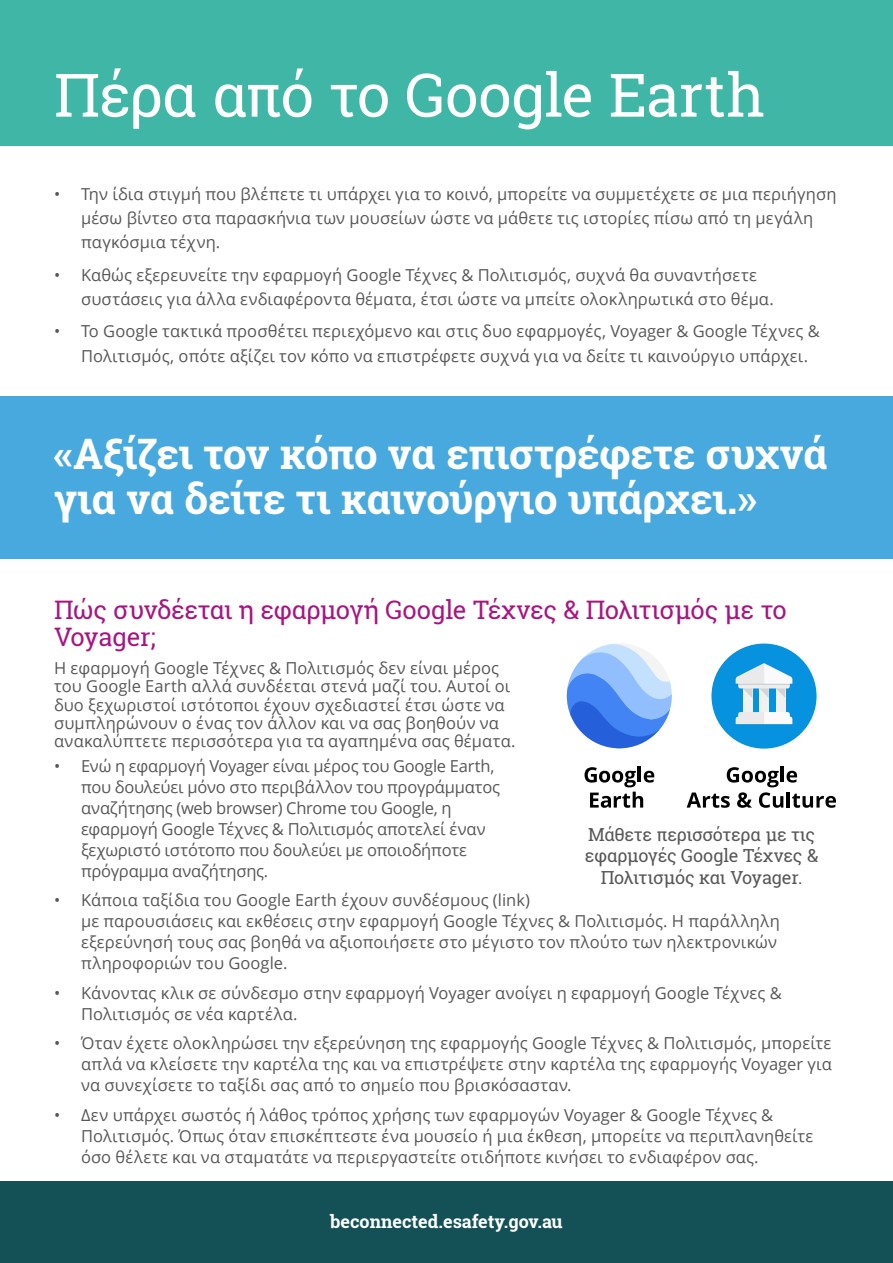
<style>
.page{position:relative;width:893px;height:1263px;background:#fff}
.page>*{position:absolute;margin:0;border:0;box-sizing:border-box;transform-origin:0 0}
.t1{font:60px "Roboto Slab";letter-spacing:-.02em;color:#fff}
.t2{font:700 42px/45px "Roboto Slab";letter-spacing:-.015em;color:#fff}
.t3{font:25.5px/27px "Roboto Slab";letter-spacing:-.015em;color:#a71680}
.t4{font:18px/21.6px "Roboto Slab";letter-spacing:-.015em;color:#575756;text-align:center}
.t5{font:700 18px "Roboto Slab";color:#fff}
.t6{font:16.5px/21px "Open Sans";letter-spacing:.005em;color:#575756}
.t7{font:16.5px/21px "Open Sans";letter-spacing:-.015em;color:#575756}
</style>
<div class="page">
<div style="left:0;top:1181px;width:893px;height:82px;background:#135157"></div>
<div style="left:0;top:0;width:893px;height:145px;background:#40b6a6"></div>
<div style="left:0;top:396px;width:893px;height:162px;background:#48a9df"></div>
<div style="left:711px;top:643px;width:105px;height:106px;background:#0792df;border-radius:50%"></div>
<div style="left:759px;top:688px;width:10px;height:25px;background:#f1f1f1"></div>
<div style="left:743px;top:688px;width:9px;height:25px;background:#f1f1f1"></div>
<div style="left:776px;top:688px;width:9px;height:25px;background:#f1f1f1"></div>
<svg style="left:735px;top:712px;width:58px;height:12px"></svg>
<svg style="left:736px;top:663px;width:56px;height:35px"></svg>
<hr style="left:638px;top:766px;width:3px;height:16px;background:#000">
<svg style="left:584px;top:767px;width:70px;height:41px"></svg>
<hr style="left:781px;top:766px;width:3px;height:16px;background:#000">
<svg style="left:687px;top:767px;width:149px;height:41px"></svg>
<svg style="left:567px;top:643px;width:105px;height:106px"></svg>
<h1 class="t1" style="left:54px;top:54px;width:712px">Πέρα από το Google Earth</h1>
<p class="t6" style="left:81px;top:182px;width:757px;line-height:24px;text-indent:-27px">• Την ίδια στιγμή που βλέπετε τι υπάρχει για το κοινό, μπορείτε να συμμετέχετε σε μια περιήγηση μέσω βίντεο στα παρασκήνια των μουσείων ώστε να μάθετε τις ιστορίες πίσω από τη μεγάλη παγκόσμια τέχνη.</p>
<p class="t6" style="left:81px;top:263px;width:694px;line-height:24px;text-indent:-27px">• Καθώς εξερευνείτε την εφαρμογή Google Τέχνες &amp; Πολιτισμός, συχνά θα συναντήσετε συστάσεις για άλλα ενδιαφέροντα θέματα, έτσι ώστε να μπείτε ολοκληρωτικά στο θέμα.</p>
<p class="t6" style="left:81px;top:319px;width:740px;line-height:24px;text-indent:-27px">• Το Google τακτικά προσθέτει περιεχόμενο και στις δυο εφαρμογές, Voyager &amp; Google Τέχνες &amp;<br>Πολιτισμός, οπότε αξίζει τον κόπο να επιστρέφετε συχνά για να δείτε τι καινούργιο υπάρχει.</p>
<h2 class="t2" style="left:54px;top:430px;width:775px">«Αξίζει τον κόπο να επιστρέφετε συχνά για να δείτε τι καινούργιο υπάρχει.»</h2>
<h3 class="t3" style="left:54px;top:596px;width:734px">Πώς συνδέεται η εφαρμογή Google Τέχνες &amp; Πολιτισμός με το<br>Voyager;</h3>
<p class="t6" style="left:54px;top:659px;width:463px;line-height:18px">H εφαρμογή Google Τέχνες &amp; Πολιτισμός δεν είναι μέρος του Google Earth αλλά συνδέεται στενά μαζί του. Αυτοί οι δυο ξεχωριστοί ιστότοποι έχουν σχεδιαστεί έτσι ώστε να συμπληρώνουν ο ένας τον άλλον και να σας βοηθούν να ανακαλύπτετε περισσότερα για τα αγαπημένα σας θέματα.</p>
<p class="t7" style="left:81px;top:755px;width:421px;text-indent:-27px">• Ενώ η εφαρμογή Voyager είναι μέρος του Google Earth, που δουλεύει μόνο στο περιβάλλον του προγράμματος αναζήτησης (web browser) Chrome του Google, η εφαρμογή Google Τέχνες &amp; Πολιτισμός αποτελεί έναν ξεχωριστό ιστότοπο που δουλεύει με οποιοδήποτε πρόγραμμα αναζήτησης.</p>
<p class="t6" style="left:81px;top:889px;width:700px;text-indent:-27px">• Κάποια ταξίδια του Google Earth έχουν συνδέσμους (link)<br>με παρουσιάσεις και εκθέσεις στην εφαρμογή Google Τέχνες &amp; Πολιτισμός. Η παράλληλη εξερεύνησή τους σας βοηθά να αξιοποιήσετε στο μέγιστο τον πλούτο των ηλεκτρονικών πληροφοριών του Google.</p>
<p class="t6" style="left:81px;top:982px;width:702px;text-indent:-27px">• Κάνοντας κλικ σε σύνδεσμο στην εφαρμογή Voyager ανοίγει η εφαρμογή Google Τέχνες &amp;<br>Πολιτισμός σε νέα καρτέλα.</p>
<p class="t6" style="left:81px;top:1032px;width:752px;text-align:justify;text-indent:-27px">• Όταν έχετε ολοκληρώσει την εξερεύνηση της εφαρμογής Google Τέχνες &amp; Πολιτισμός, μπορείτε απλά να κλείσετε την καρτέλα της και να επιστρέψετε στην καρτέλα της εφαρμογής Voyager για να συνεχίσετε το ταξίδι σας από το σημείο που βρισκόσασταν.</p>
<p class="t6" style="left:81px;top:1104px;width:734px;text-indent:-27px">• Δεν υπάρχει σωστός ή λάθος τρόπος χρήσης των εφαρμογών Voyager &amp; Google Τέχνες &amp;<br>Πολιτισμός. Όπως όταν επισκέπτεστε ένα μουσείο ή μια έκθεση, μπορείτε να περιπλανηθείτε όσο θέλετε και να σταματάτε να περιεργαστείτε οτιδήποτε κινήσει το ενδιαφέρον σας.</p>
<p class="t4" style="left:585px;top:823px;width:235px">Μάθετε περισσότερα με τις εφαρμογές Google Τέχνες &amp;<br>Πολιτισμός και Voyager.</p>
<p class="t5" style="left:330px;top:1209px;width:234px">beconnected.esafety.gov.au</p>
</div>
